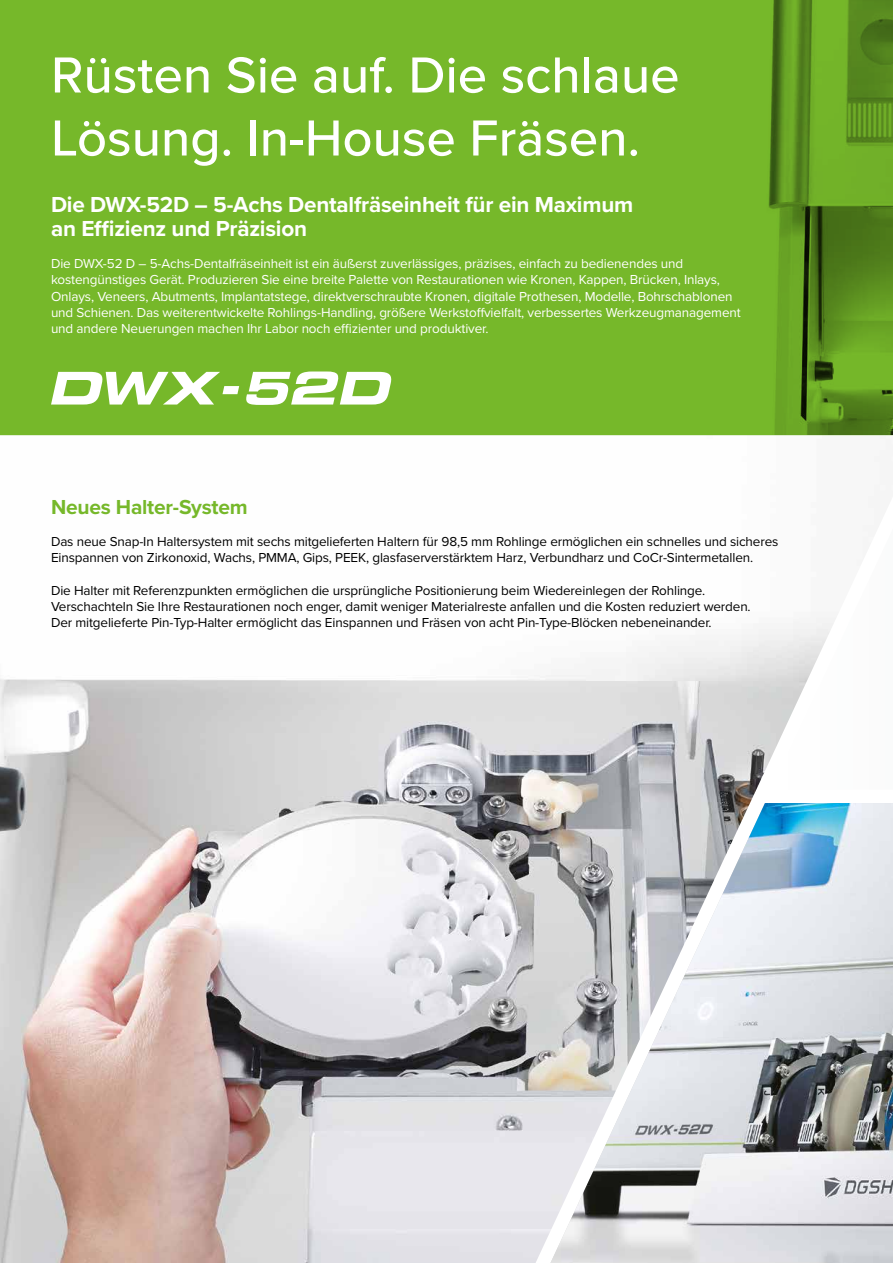
<style>
.page{position:relative;width:893px;height:1263px;background:#fff}
.page>*{position:absolute;margin:0;border:0;box-sizing:border-box;transform-origin:0 0}
.t1{font:500 52.5px/63px "Proxima Nova";color:#fff}
.t2{font:700 22.5px/24px "Proxima Nova";letter-spacing:-.01em;color:#fff}
.t3{font:700 21px "Proxima Nova";letter-spacing:-.01em;color:#76b82a}
.t4{font:13.5px/16.2px "Proxima Nova";letter-spacing:-.01em;color:#000}
.t5{font:13.5px/16.2px "Proxima Nova";letter-spacing:-.01em;color:#fff}
</style>
<div class="page">
<img style="left:0;top:435px;width:893px;height:828px">
<svg style="left:0;top:0;width:893px;height:435px;background:#73b429"></svg>
<svg style="left:245px;top:371px;width:147px;height:34px"></svg>
<svg style="left:51px;top:372px;width:188px;height:32px"></svg>
<h1 class="t1" style="left:51px;top:44px;width:630px">Rüsten Sie auf. Die schlaue<br>Lösung. In-House Fräsen.</h1>
<h2 class="t2" style="left:51px;top:192px;width:584px">Die DWX-52D – 5-Achs Dentalfräseinheit für ein Maximum an Effizienz und Präzision</h2>
<p class="t5" style="left:51px;top:255px;width:691px">Die DWX-52 D – 5-Achs-Dentalfräseinheit ist ein äußerst zuverlässiges, präzises, einfach zu bedienendes und kostengünstiges Gerät. Produzieren Sie eine breite Palette von Restaurationen wie Kronen, Kappen, Brücken, Inlays, Onlays, Veneers, Abutments, Implantatstege, direktverschraubte Kronen, digitale Prothesen, Modelle, Bohrschablonen und Schienen. Das weiterentwickelte Rohlings-Handling, größere Werkstoffvielfalt, verbessertes Werkzeugmanagement und andere Neuerungen machen Ihr Labor noch effizienter und produktiver.</p>
<h3 class="t3" style="left:51px;top:492px;width:198px">Neues Halter-System</h3>
<p class="t4" style="left:51px;top:533px;width:729px">Das neue Snap-In Haltersystem mit sechs mitgelieferten Haltern für 98,5 mm Rohlinge ermöglichen ein schnelles und sicheres<br>Einspannen von Zirkonoxid, Wachs, PMMA, Gips, PEEK, glasfaserverstärktem Harz, Verbundharz und CoCr-Sintermetallen.</p>
<p class="t4" style="left:51px;top:582px;width:701px">Die Halter mit Referenzpunkten ermöglichen die ursprüngliche Positionierung beim Wiedereinlegen der Rohlinge.<br>Verschachteln Sie Ihre Restaurationen noch enger, damit weniger Materialreste anfallen und die Kosten reduziert werden.<br>Der mitgelieferte Pin-Typ-Halter ermöglicht das Einspannen und Fräsen von acht Pin-Type-Blöcken nebeneinander.</p>
</div>
